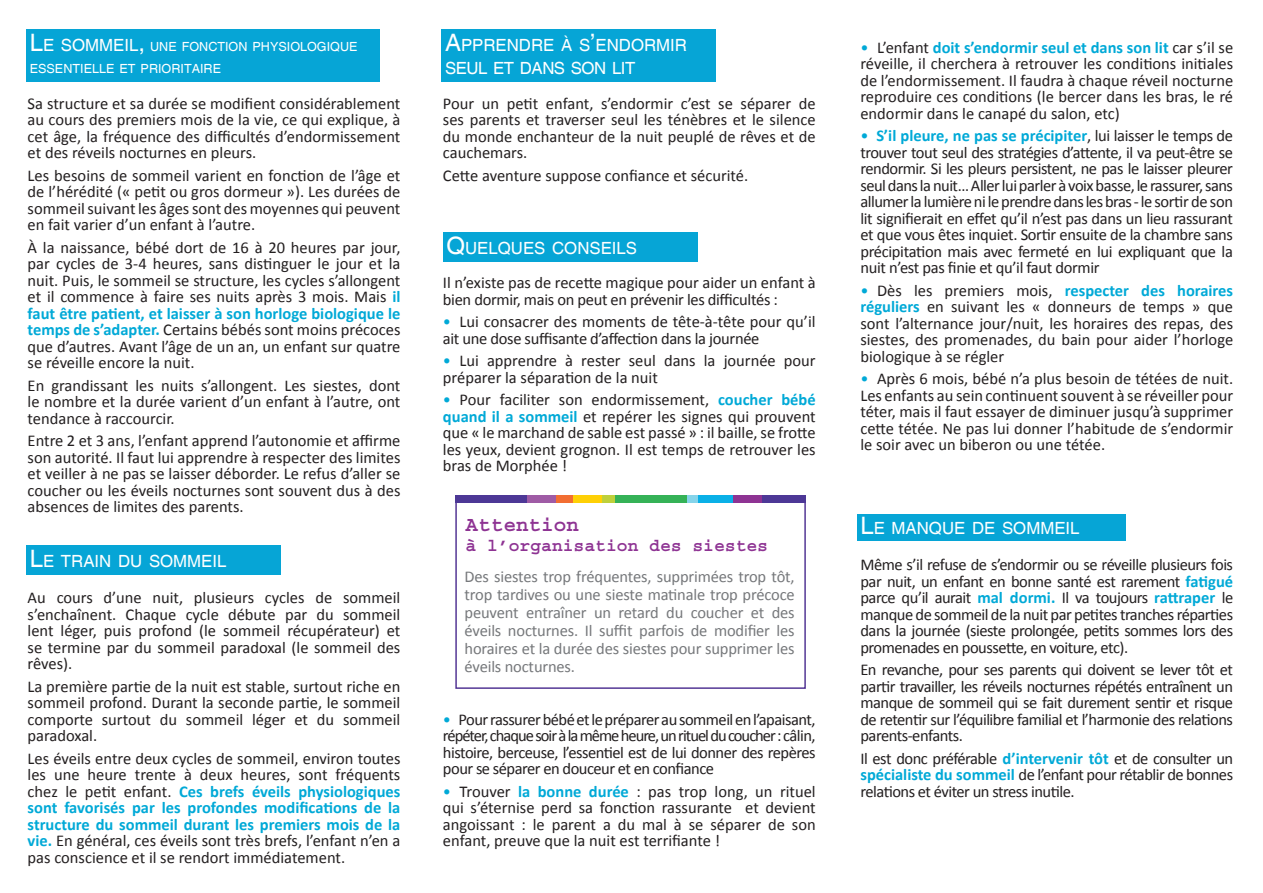
<style>
.page{position:relative;width:1263px;height:893px;background:#fff}
.page>*{position:absolute;margin:0;border:0;box-sizing:border-box;transform-origin:0 0}
.t1{font:700 21px "Courier Std";color:#8e3393}
.t2{font:700 18px "Courier Std";color:#8e3393}
.t3{font:16.8px/22.5px "Helvetica";color:#fff}
.t4{font:16.5px/16.5px "Calibri";color:#231f20;text-align:justify}
.t5{font:16.5px/18px "Calibri";letter-spacing:-.01em;color:#76787b;text-align:justify}
.t6{font:16.5px/16.5px "Calibri";letter-spacing:-.02em;color:#231f20}
.t7{font:12.6px/21.6px "Helvetica";color:#fff}
.s1{font-size:24px}
.s2{font-size:16.8px}
.s3{font-weight:700;color:#00a9d7}
.s4{color:#00a9d7}
</style>
<div class="page">
<div style="left:441px;top:30px;width:275px;height:52px;background:#06a5d6"></div>
<div style="left:856px;top:514px;width:269px;height:27px;background:#06a5d6"></div>
<div style="left:26px;top:30px;width:353px;height:52px;background:#06a5d6"></div>
<div style="left:455px;top:497px;width:351px;height:192px;border:2px solid #543795"></div>
<div style="left:455px;top:495px;width:73px;height:8px;background:#4d3896"></div>
<div style="left:615px;top:495px;width:73px;height:8px;background:#35b257"></div>
<div style="left:527px;top:495px;width:30px;height:8px;background:#9f5ba5"></div>
<div style="left:687px;top:495px;width:12px;height:8px;background:#86d4ea"></div>
<div style="left:573px;top:495px;width:29px;height:8px;background:#fed006"></div>
<div style="left:733px;top:495px;width:30px;height:8px;background:#8e3393"></div>
<div style="left:557px;top:495px;width:16px;height:8px;background:#f26e32"></div>
<div style="left:699px;top:495px;width:34px;height:8px;background:#0ab0e7"></div>
<div style="left:602px;top:495px;width:13px;height:8px;background:#bed03b"></div>
<div style="left:763px;top:495px;width:43px;height:8px;background:#4d3896"></div>
<div style="left:26px;top:545px;width:255px;height:30px;background:#06a5d6"></div>
<div style="left:443px;top:232px;width:254px;height:29px;background:#06a5d6"></div>
<p class="t7" style="left:30px;top:37px;width:329px"><span class="s1">L</span><span class="s2">E SOMMEIL</span><span class="s1">,</span> UNE FONCTION PHYSIOLOGIQUE<br>ESSENTIELLE ET PRIORITAIRE</p>
<p class="t3" style="left:445px;top:35px;width:243px"><span class="s1">A</span>PPRENDRE À S<span class="s1">’</span>ENDORMIR<br>SEUL ET DANS SON LIT</p>
<p class="t4" style="left:28px;top:94px;width:374px">Sa structure et sa durée se modifient considérablement au cours des premiers mois de la vie, ce qui explique, à cet âge, la fréquence des difficultés d’endormissement et des réveils nocturnes en pleurs.</p>
<p class="t4" style="left:28px;top:166px;width:374px">Les besoins de sommeil varient en fonction de l’âge et de l’hérédité (« petit ou gros dormeur »). Les durées de sommeil suivant les âges sont des moyennes qui peuvent en fait varier d’un enfant à l’autre.</p>
<p class="t4" style="left:28px;top:238px;width:374px">à la naissance, bébé dort de 16 à 20 heures par jour, par cycles de 3-4 heures, sans distinguer le jour et la nuit. Puis, le sommeil se structure, les cycles s’allongent et il commence à faire ses nuits après 3 mois. Mais <span class="s3">il faut être patient, et laisser à son horloge biologique le temps de s’adapter.</span> Certains bébés sont moins précoces que d’autres. Avant l’âge de un an, un enfant sur quatre se réveille encore la nuit.</p>
<p class="t4" style="left:28px;top:376px;width:374px">En grandissant les nuits s’allongent. Les siestes, dont le nombre et la durée varient d’un enfant à l’autre, ont tendance à raccourcir.</p>
<p class="t4" style="left:28px;top:432px;width:374px">Entre 2 et 3 ans, l’enfant apprend l’autonomie et affirme son autorité. Il faut lui apprendre à respecter des limites et veiller à ne pas se laisser déborder. Le refus d’aller se coucher ou les éveils nocturnes sont souvent dus à des absences de limites des parents.</p>
<p class="t3" style="left:30px;top:551px;width:198px"><span class="s1">L</span>E TRAIN DU SOMMEIL</p>
<p class="t4" style="left:28px;top:589px;width:374px">Au cours d’une nuit, plusieurs cycles de sommeil s’enchaînent. Chaque cycle débute par du sommeil lent léger, puis profond (le sommeil récupérateur) et se termine par du sommeil paradoxal (le sommeil des rêves).</p>
<p class="t4" style="left:28px;top:677px;width:374px">La première partie de la nuit est stable, surtout riche en sommeil profond. Durant la seconde partie, le sommeil comporte surtout du sommeil léger et du sommeil paradoxal.</p>
<p class="t4" style="left:28px;top:749px;width:374px">Les éveils entre deux cycles de sommeil, environ toutes les une heure trente à deux heures, sont fréquents chez le petit enfant. <span class="s3">Ces brefs éveils physiologiques sont favorisés par les profondes modifications de la structure du sommeil durant les premiers mois de la vie.</span> En général, ces éveils sont très brefs, l’enfant n’en a pas conscience et il se rendort immédiatement.</p>
<p class="t4" style="left:443px;top:94px;width:374px">Pour un petit enfant, s’endormir c’est se séparer de ses parents et traverser seul les ténèbres et le silence du monde enchanteur de la nuit peuplé de rêves et de cauchemars.</p>
<p class="t4" style="left:443px;top:166px;width:307px">Cette aventure suppose confiance et sécurité.</p>
<p class="t3" style="left:446px;top:237px;width:192px"><span class="s1">Q</span>UELQUES CONSEILS</p>
<p class="t6" style="left:443px;top:274px;width:374px">Il n’existe pas de recette magique pour aider un enfant à bien dormir, mais on peut en prévenir les difficultés :</p>
<p class="t4" style="left:443px;top:313px;width:374px"><span class="s4">•</span> Lui consacrer des moments de tête-à-tête pour qu’il ait une dose suffisante d’affection dans la journée</p>
<p class="t4" style="left:443px;top:352px;width:374px"><span class="s4">•</span> Lui apprendre à rester seul dans la journée pour préparer la séparation de la nuit</p>
<p class="t4" style="left:443px;top:391px;width:374px"><span class="s4">•</span> Pour faciliter son endormissement, <span class="s3">coucher bébé quand il a sommeil</span> et repérer les signes qui prouvent que « le marchand de sable est passé » : il baille, se frotte les yeux, devient grognon. Il est temps de retrouver les bras de Morphée !</p>
<p class="t1" style="left:466px;top:513px;width:115px">Attention</p>
<p class="t2" style="left:466px;top:535px;width:304px">à l’organisation des siestes</p>
<p class="t5" style="left:465px;top:567px;width:332px">Des siestes trop fréquentes, supprimées trop tôt, trop tardives ou une sieste matinale trop précoce peuvent entraîner un retard du coucher et des éveils nocturnes. Il suffit parfois de modifier les horaires et la durée des siestes pour supprimer les éveils nocturnes.</p>
<p class="t4" style="left:443px;top:710px;width:374px"><span class="s4">•</span> Pour rassurer bébé et le préparer au sommeil en l’apaisant, répéter, chaque soir à la même heure, un rituel du coucher : câlin, histoire, berceuse, l’essentiel est de lui donner des repères pour se séparer en douceur et en confiance</p>
<p class="t4" style="left:443px;top:782px;width:374px"><span class="s4">•</span> Trouver <span class="s3">la bonne durée</span> : pas trop long, un rituel qui s’éternise perd sa fonction rassurante et devient angoissant : le parent a du mal à se séparer de son enfant, preuve que la nuit est terrifiante !</p>
<p class="t4" style="left:860px;top:38px;width:374px"><span class="s4">•</span> L’enfant <span class="s3">doit s’endormir seul et dans son lit</span> car s’il se réveille, il cherchera à retrouver les conditions initiales de l’endormissement. Il faudra à chaque réveil nocturne reproduire ces conditions (le bercer dans les bras, le ré endormir dans le canapé du salon, etc)</p>
<p class="t4" style="left:860px;top:127px;width:374px"><span class="s4">•</span> <span class="s3">S’il pleure, ne pas se précipiter</span>, lui laisser le temps de trouver tout seul des stratégies d’attente, il va peut-être se rendormir. Si les pleurs persistent, ne pas le laisser pleurer seul dans la nuit… Aller lui parler à voix basse, le rassurer, sans allumer la lumière ni le prendre dans les bras - le sortir de son lit signifierait en effet qu’il n’est pas dans un lieu rassurant et que vous êtes inquiet. Sortir ensuite de la chambre sans précipitation mais avec fermeté en lui expliquant que la nuit n’est pas finie et qu’il faut dormir</p>
<p class="t4" style="left:860px;top:281px;width:374px"><span class="s4">•</span> Dès les premiers mois, <span class="s3">respecter des horaires réguliers</span> en suivant les « donneurs de temps » que sont l’alternance jour/nuit, les horaires des repas, des siestes, des promenades, du bain pour aider l’horloge biologique à se régler</p>
<p class="t4" style="left:860px;top:370px;width:374px"><span class="s4">•</span> Après 6 mois, bébé n’a plus besoin de tétées de nuit.<br>Les enfants au sein continuent souvent à se réveiller pour téter, mais il faut essayer de diminuer jusqu’à supprimer cette tétée. Ne pas lui donner l’habitude de s’endormir le soir avec un biberon ou une tétée.</p>
<p class="t3" style="left:860px;top:518px;width:221px"><span class="s1">L</span>E MANQUE DE SOMMEIL</p>
<p class="t4" style="left:860px;top:556px;width:374px">Même s’il refuse de s’endormir ou se réveille plusieurs fois par nuit, un enfant en bonne santé est rarement <span class="s3">fatigué </span>parce qu’il aurait <span class="s3">mal dormi.</span> Il va toujours <span class="s3">rattraper</span> le manque de sommeil de la nuit par petites tranches réparties dans la journée (sieste prolongée, petits sommes lors des promenades en poussette, en voiture, etc).</p>
<p class="t4" style="left:860px;top:661px;width:374px">En revanche, pour ses parents qui doivent se lever tôt et partir travailler, les réveils nocturnes répétés entraînent un manque de sommeil qui se fait durement sentir et risque de retentir sur l’équilibre familial et l’harmonie des relations parents-enfants.</p>
<p class="t4" style="left:860px;top:749px;width:374px">Il est donc préférable <span class="s3">d’intervenir tôt</span> et de consulter un <span class="s3">spécialiste du sommeil</span> de l’enfant pour rétablir de bonnes relations et éviter un stress inutile.</p>
</div>
